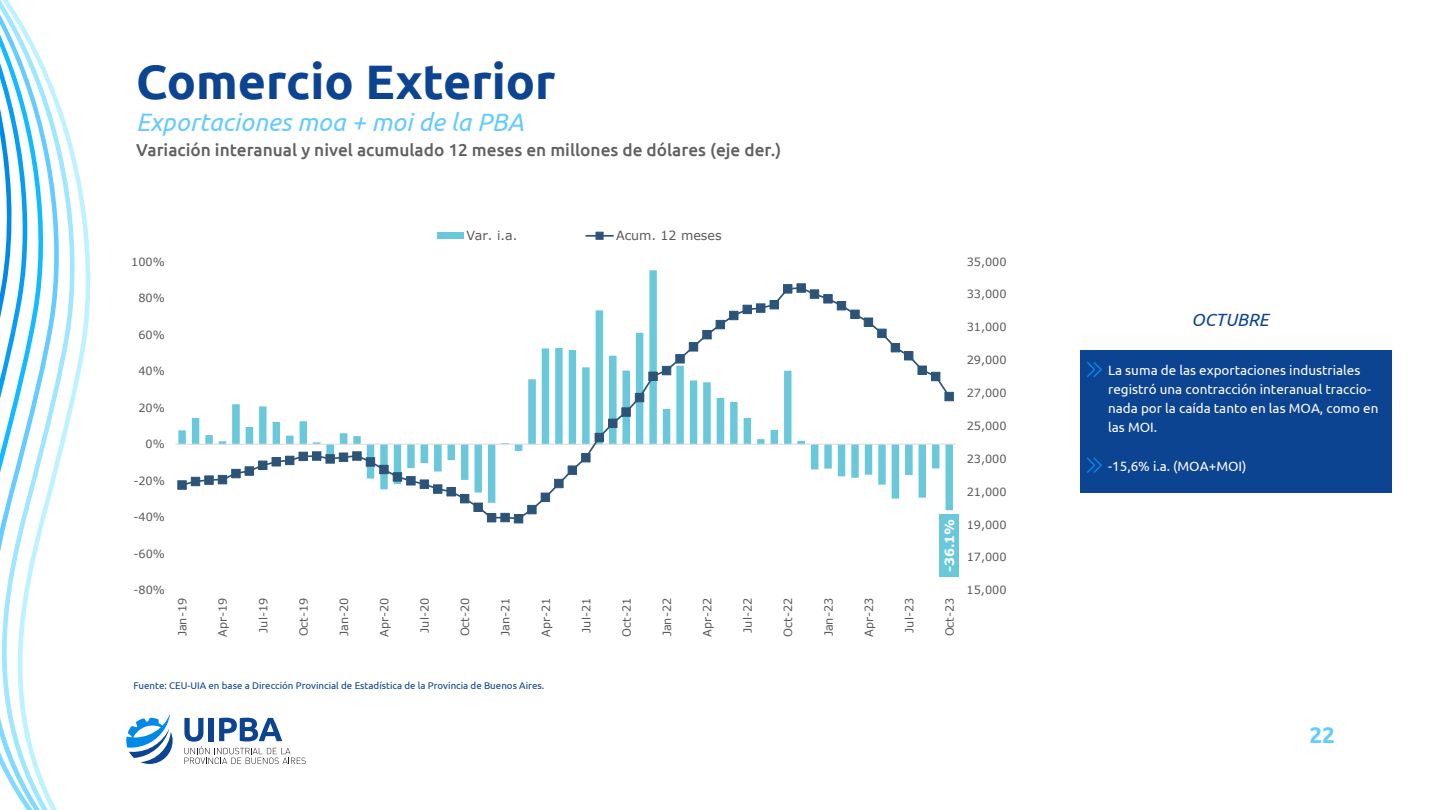
<style>
.page{position:relative;width:1440px;height:810px;background:#fff}
.page>*{position:absolute;margin:0;border:0;box-sizing:border-box;transform-origin:0 0}
.t1{font:700 48.45px "Ubuntu";color:#0d4492}
.t2{font:italic 25.2px "Ubuntu";color:#66cbff}
.t3{font:700 22.5px "Ubuntu";color:#66cbff}
.t4{font:italic 17.7px "Ubuntu";color:#0d4492}
.t5{font:500 17.25px "Ubuntu";color:#606060}
.t6{font:13.5px/19.3px "Ubuntu";color:#fff}
.t7{font:12.67px "Verdana";color:#595959}
.t8{font:700 12.67px "Verdana";color:#fff}
.t9{font:11.32px "Verdana";letter-spacing:-.01em;color:#595959}
.t10{font:9.75px "Ubuntu";color:#0d4492}
</style>
<div class="page">
<svg style="left:0;top:0;width:178px;height:708px"></svg>
<div style="left:1080px;top:350px;width:312px;height:143px;background:#0d4492"></div>
<svg style="left:0;top:708px;width:306px;height:102px"></svg>
<svg style="left:1087px;top:362px;width:15px;height:15px"></svg>
<svg style="left:1087px;top:458px;width:15px;height:15px"></svg>
<hr style="left:175px;top:444px;width:781px;height:1px;background:#d9d9d9">
<svg style="left:180px;top:310px;width:771px;height:201px"></svg>
<svg style="left:177px;top:451px;width:414px;height:73px"></svg>
<svg style="left:594px;top:393px;width:51px;height:50px"></svg>
<svg style="left:648px;top:283px;width:293px;height:99px"></svg>
<svg style="left:944px;top:392px;width:10px;height:10px"></svg>
<div style="left:939px;top:514px;width:20px;height:62px;background:#6ac8db"></div>
<div style="left:437px;top:232px;width:27px;height:7px;background:#6ac8db"></div>
<hr style="left:586px;top:235px;width:27px;height:2px;background:#2c5378">
<svg style="left:595px;top:231px;width:9px;height:9px"></svg>
<h1 class="t1" style="left:136px;top:52px;width:421px">Comercio Exterior</h1>
<h2 class="t2" style="left:136px;top:107px;width:389px">Exportaciones moa + moi de la PBA</h2>
<h3 class="t5" style="left:136px;top:139px;width:647px">Variación interanual y nivel acumulado 12 meses en millones de dólares (eje der.)</h3>
<p class="t9" style="left:131px;top:254px;width:35px">100%</p>
<p class="t9" style="left:138px;top:290px;width:28px">80%</p>
<p class="t9" style="left:138px;top:327px;width:28px">60%</p>
<p class="t9" style="left:138px;top:363px;width:28px">40%</p>
<p class="t9" style="left:138px;top:400px;width:28px">20%</p>
<p class="t9" style="left:146px;top:436px;width:21px">0%</p>
<p class="t9" style="left:133px;top:473px;width:33px">-20%</p>
<p class="t9" style="left:133px;top:509px;width:33px">-40%</p>
<p class="t9" style="left:133px;top:546px;width:33px">-60%</p>
<p class="t9" style="left:133px;top:582px;width:33px">-80%</p>
<p class="t7" style="left:466px;top:227px;width:52px">Var. i.a.</p>
<p class="t7" style="left:616px;top:227px;width:107px">Acum. 12 meses</p>
<p class="t8" style="left:941px;top:572px;width:55px;rotate:-90deg">-36.1%</p>
<p class="t9" style="left:175px;top:636px;width:40px;rotate:-90deg">Jan-19</p>
<p class="t9" style="left:215px;top:637px;width:40px;rotate:-90deg">Apr-19</p>
<p class="t9" style="left:255px;top:633px;width:36px;rotate:-90deg">Jul-19</p>
<p class="t9" style="left:296px;top:636px;width:40px;rotate:-90deg">Oct-19</p>
<p class="t9" style="left:336px;top:636px;width:40px;rotate:-90deg">Jan-20</p>
<p class="t9" style="left:377px;top:637px;width:40px;rotate:-90deg">Apr-20</p>
<p class="t9" style="left:417px;top:633px;width:36px;rotate:-90deg">Jul-20</p>
<p class="t9" style="left:457px;top:636px;width:40px;rotate:-90deg">Oct-20</p>
<p class="t9" style="left:498px;top:636px;width:40px;rotate:-90deg">Jan-21</p>
<p class="t9" style="left:538px;top:637px;width:40px;rotate:-90deg">Apr-21</p>
<p class="t9" style="left:578px;top:633px;width:36px;rotate:-90deg">Jul-21</p>
<p class="t9" style="left:619px;top:637px;width:40px;rotate:-90deg">Oct-21</p>
<p class="t9" style="left:659px;top:636px;width:40px;rotate:-90deg">Jan-22</p>
<p class="t9" style="left:700px;top:637px;width:40px;rotate:-90deg">Apr-22</p>
<p class="t9" style="left:740px;top:633px;width:36px;rotate:-90deg">Jul-22</p>
<p class="t9" style="left:780px;top:637px;width:40px;rotate:-90deg">Oct-22</p>
<p class="t9" style="left:821px;top:636px;width:40px;rotate:-90deg">Jan-23</p>
<p class="t9" style="left:861px;top:637px;width:40px;rotate:-90deg">Apr-23</p>
<p class="t9" style="left:902px;top:633px;width:36px;rotate:-90deg">Jul-23</p>
<p class="t9" style="left:942px;top:636px;width:40px;rotate:-90deg">Oct-23</p>
<p class="t9" style="left:967px;top:254px;width:41px">35,000</p>
<p class="t9" style="left:967px;top:287px;width:41px">33,000</p>
<p class="t9" style="left:967px;top:319px;width:41px">31,000</p>
<p class="t9" style="left:967px;top:352px;width:41px">29,000</p>
<p class="t9" style="left:967px;top:385px;width:41px">27,000</p>
<p class="t9" style="left:967px;top:418px;width:41px">25,000</p>
<p class="t9" style="left:967px;top:451px;width:41px">23,000</p>
<p class="t9" style="left:967px;top:484px;width:41px">21,000</p>
<p class="t9" style="left:967px;top:517px;width:41px">19,000</p>
<p class="t9" style="left:967px;top:550px;width:41px">17,000</p>
<p class="t9" style="left:967px;top:582px;width:41px">15,000</p>
<p class="t10" style="left:133px;top:680px;width:412px">Fuente: CEU-UIA en base a Dirección Provincial de Estadística de la Provincia de Buenos Aires.</p>
<h3 class="t4" style="left:1192px;top:309px;width:79px">OCTUBRE</h3>
<p class="t6" style="left:1108px;top:360px;width:272px">La suma de las exportaciones industriales registró una contracción interanual traccio&shy;nada por la caída tanto en las MOA, como en las MOI.</p>
<p class="t6" style="left:1108px;top:456px;width:140px">-15,6% i.a. (MOA+MOI)</p>
<h3 class="t3" style="left:1309px;top:721px;width:27px">22</h3>
</div>
